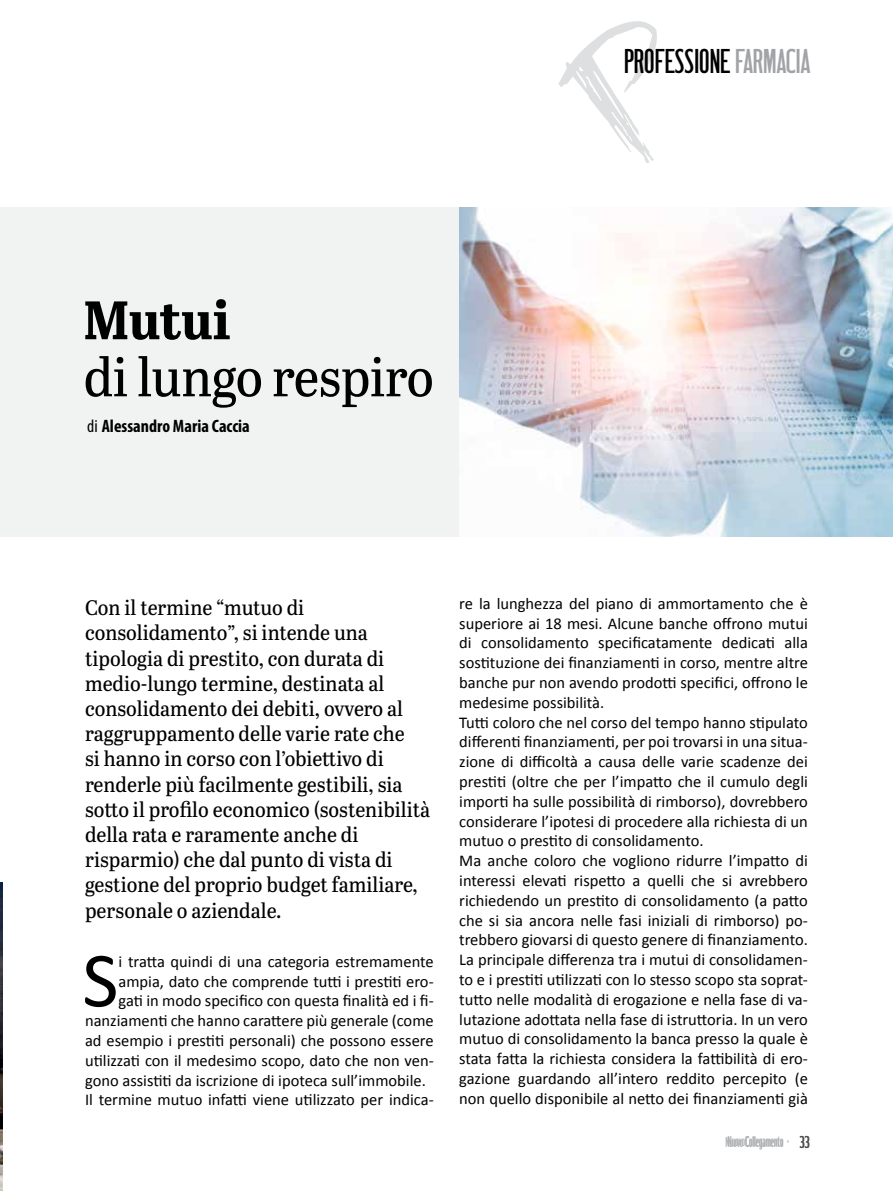
<style>
.page{position:relative;width:893px;height:1191px;background:#fff}
.page>*{position:absolute;margin:0;border:0;box-sizing:border-box;transform-origin:0 0}
.t1{font:78.9px "Calibri";color:#000}
.t2{font:54px "Abril Titling Nar";letter-spacing:-.01em;color:#000}
.t3{font:700 54px "Abril Titling Nar";letter-spacing:-.015em;color:#000}
.t4{font:36px "HWT Unit Gothic 721";color:#000}
.t5{font:21px/25.2px "Abril Titling Nar";color:#000}
.t6{font:700 condensed 18px "Myriad Pro";color:#000}
.t7{font:16.5px/19.8px "Calibri";color:#000}
.t8{font:15px "HWT Unit Gothic 721";color:#afb1b4}
.s1{color:#a1a3a6}
.s2{font-weight:400}
.s3{font-size:18px;color:#515254}
</style>
<div class="page">
<img style="left:0;top:882px;width:3px;height:309px">
<div style="left:0;top:207px;width:459px;height:330px;background:#f1f2f2"></div>
<img style="left:459px;top:207px;width:434px;height:330px">
<h3 class="t4" style="left:624px;top:39px;width:188px">PROFESSIONE<span class="s1">FARMACIA</span></h3>
<h2 class="t3" style="left:84px;top:280px;width:148px">Mutui</h2>
<h2 class="t2" style="left:84px;top:338px;width:352px">di lungo respiro</h2>
<p class="t6" style="left:87px;top:415px;width:164px"><span class="s2">di</span> Alessandro Maria Caccia</p>
<p class="t5" style="left:85px;top:594px;width:347px">Con il termine “mutuo di consolidamento”, si intende una tipologia di prestito, con durata di medio-lungo termine, destinata al consolidamento dei debiti, ovvero al raggruppamento delle varie rate che<br>si hanno in corso con l’obiettivo di renderle più facilmente gestibili, sia sotto il profilo economico (sostenibilità della rata e raramente anche di risparmio) che dal punto di vista di gestione del proprio budget familiare, personale o aziendale.</p>
<h1 class="t1" style="left:82px;top:930px;width:38px">S</h1>
<p class="t7" style="left:119px;top:951px;width:317px">i tratta quindi di una categoria estremamente</p>
<p class="t7" style="left:119px;top:971px;width:317px">ampia, dato che comprende tutti i prestiti ero-</p>
<p class="t7" style="left:119px;top:991px;width:317px">gati in modo specifico con questa finalità ed i fi-</p>
<p class="t7" style="left:85px;top:1010px;width:350px">nanziamenti che hanno carattere più generale (come</p>
<p class="t7" style="left:85px;top:1030px;width:350px">ad esempio i prestiti personali) che possono essere</p>
<p class="t7" style="left:85px;top:1050px;width:350px">utilizzati con il medesimo scopo, dato che non ven-</p>
<p class="t7" style="left:85px;top:1070px;width:342px">gono assistiti da iscrizione di ipoteca sull’immobile.</p>
<p class="t7" style="left:85px;top:1090px;width:350px">Il termine mutuo infatti viene utilizzato per indica-</p>
<p class="t7" style="left:459px;top:593px;width:350px">re la lunghezza del piano di ammortamento che è superiore ai 18 mesi. Alcune banche offrono mutui di consolidamento specificatamente dedicati alla sostituzione dei finanziamenti in corso, mentre altre banche pur non avendo prodotti specifici, offrono le medesime possibilità.<br>Tutti coloro che nel corso del tempo hanno stipulato differenti finanziamenti, per poi trovarsi in una situa&shy;zione di difficoltà a causa delle varie scadenze dei prestiti (oltre che per l’impatto che il cumulo degli importi ha sulle possibilità di rimborso), dovrebbero considerare l’ipotesi di procedere alla richiesta di un mutuo o prestito di consolidamento.<br>Ma anche coloro che vogliono ridurre l’impatto di interessi elevati rispetto a quelli che si avrebbero richiedendo un prestito di consolidamento (a patto che si sia ancora nelle fasi iniziali di rimborso) po&shy;trebbero giovarsi di questo genere di finanziamento.<br>La principale differenza tra i mutui di consolidamen&shy;to e i prestiti utilizzati con lo stesso scopo sta soprat&shy;tutto nelle modalità di erogazione e nella fase di va&shy;lutazione adottata nella fase di istruttoria. In un vero mutuo di consolidamento la banca presso la quale è stata fatta la richiesta considera la fattibilità di ero&shy;gazione guardando all’intero reddito percepito (e non quello disponibile al netto dei finanziamenti già</p>
<p class="t8" style="left:725px;top:1133px;width:86px">Nuovo Collegamento - <span class="s3">33</span></p>
<p class="t8" style="left:727px;top:1132px;width:28px">Nuovo l</p>
</div>
